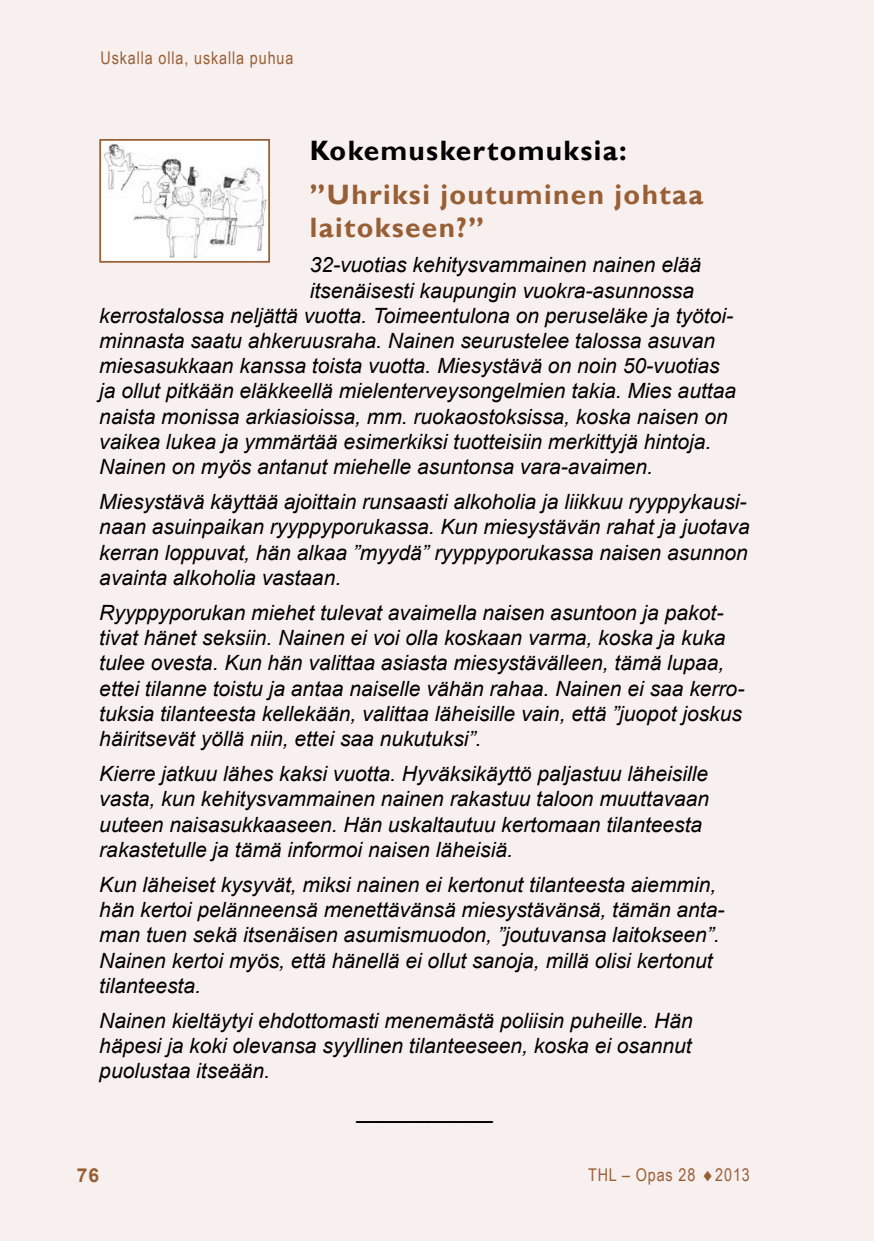
<style>
.page{position:relative;width:874px;height:1241px;background:#fff}
.page>*{position:absolute;margin:0;border:0;box-sizing:border-box;transform-origin:0 0}
.t1{font:700 28px/33.6px "Gill Sans";letter-spacing:.05em;color:#985f35}
.t2{font:700 28px "Gill Sans";letter-spacing:.05em;color:#000}
.t3{font:24.5px "Arial";color:#000}
.t4{font:italic 21px/25.2px "Arial";color:#000}
.t5{font:700 19.25px "Arial";color:#985f35}
.t6{font:17.5px "Arial Narrow";letter-spacing:.05em;color:#985f35}
</style>
<div class="page">
<div style="left:0;top:0;width:873px;height:1240px;background:#f8efef"></div>
<img style="left:102px;top:142px;width:165px;height:118px">
<div style="left:99px;top:139px;width:171px;height:124px;border:2px solid #985f35"></div>
<p class="t6" style="left:100px;top:45px;width:194px">Uskalla olla, uskalla puhua</p>
<h1 class="t2" style="left:309px;top:134px;width:318px">Kokemuskertomuksia:</h1>
<h1 class="t1" style="left:309px;top:178px;width:395px">”Uhriksi joutuminen johtaa laitokseen?”</h1>
<p class="t4" style="left:309px;top:252px;width:392px">32-vuotias kehitysvammainen nainen elää</p>
<p class="t4" style="left:309px;top:278px;width:386px">itsenäisesti kaupungin vuokra-asunnossa</p>
<p class="t4" style="left:99px;top:303px;width:635px">kerrostalossa neljättä vuotta. Toimeentulona on peruseläke ja työtoi-</p>
<p class="t4" style="left:99px;top:328px;width:617px">minnasta saatu ahkeruusraha. Nainen seurustelee talossa asuvan</p>
<p class="t4" style="left:99px;top:353px;width:621px">miesasukkaan kanssa toista vuotta. Miesystävä on noin 50-vuotias</p>
<p class="t4" style="left:99px;top:378px;width:638px">ja ollut pitkään eläkkeellä mielenterveysongelmien takia. Mies auttaa</p>
<p class="t4" style="left:99px;top:404px;width:629px">naista monissa arkiasioissa, mm. ruokaostoksissa, koska naisen on</p>
<p class="t4" style="left:99px;top:429px;width:613px">vaikea lukea ja ymmärtää esimerkiksi tuotteisiin merkittyjä hintoja.</p>
<p class="t4" style="left:99px;top:454px;width:555px">Nainen on myös antanut miehelle asuntonsa vara-avaimen.</p>
<p class="t4" style="left:99px;top:489px;width:651px">Miesystävä käyttää ajoittain runsaasti alkoholia ja liikkuu ryyppykausi&shy;naan asuinpaikan ryyppyporukassa. Kun miesystävän rahat ja juotava kerran loppuvat, hän alkaa ”myydä” ryyppyporukassa naisen asunnon avainta alkoholia vastaan.</p>
<p class="t4" style="left:99px;top:600px;width:646px">Ryyppyporukan miehet tulevat avaimella naisen asuntoon ja pakot&shy;tivat hänet seksiin. Nainen ei voi olla koskaan varma, koska ja kuka tulee ovesta. Kun hän valittaa asiasta miesystävälleen, tämä lupaa, ettei tilanne toistu ja antaa naiselle vähän rahaa. Nainen ei saa kerro&shy;tuksia tilanteesta kellekään, valittaa läheisille vain, että ”juopot joskus häiritsevät yöllä niin, ettei saa nukutuksi”.</p>
<p class="t4" style="left:99px;top:761px;width:611px">Kierre jatkuu lähes kaksi vuotta. Hyväksikäyttö paljastuu läheisille vasta, kun kehitysvammainen nainen rakastuu taloon muuttavaan uuteen naisasukkaaseen. Hän uskaltautuu kertomaan tilanteesta rakastetulle ja tämä informoi naisen läheisiä.</p>
<p class="t4" style="left:99px;top:872px;width:626px">Kun läheiset kysyvät, miksi nainen ei kertonut tilanteesta aiemmin, hän kertoi pelänneensä menettävänsä miesystävänsä, tämän anta&shy;man tuen sekä itsenäisen asumismuodon, ”joutuvansa laitokseen”.<br>Nainen kertoi myös, että hänellä ei ollut sanoja, millä olisi kertonut tilanteesta.</p>
<p class="t4" style="left:99px;top:1008px;width:594px;text-align:justify">Nainen kieltäytyi ehdottomasti menemästä poliisin puheille. Hän häpesi ja koki olevansa syyllinen tilanteeseen, koska ei osannut puolustaa itseään.</p>
<p class="t3" style="left:356px;top:1092px;width:138px">__________</p>
<p class="t5" style="left:77px;top:1161px;width:24px">76</p>
<p class="t6" style="left:587px;top:1161px;width:163px">THL – Opas 28 ♦2013</p>
</div>
